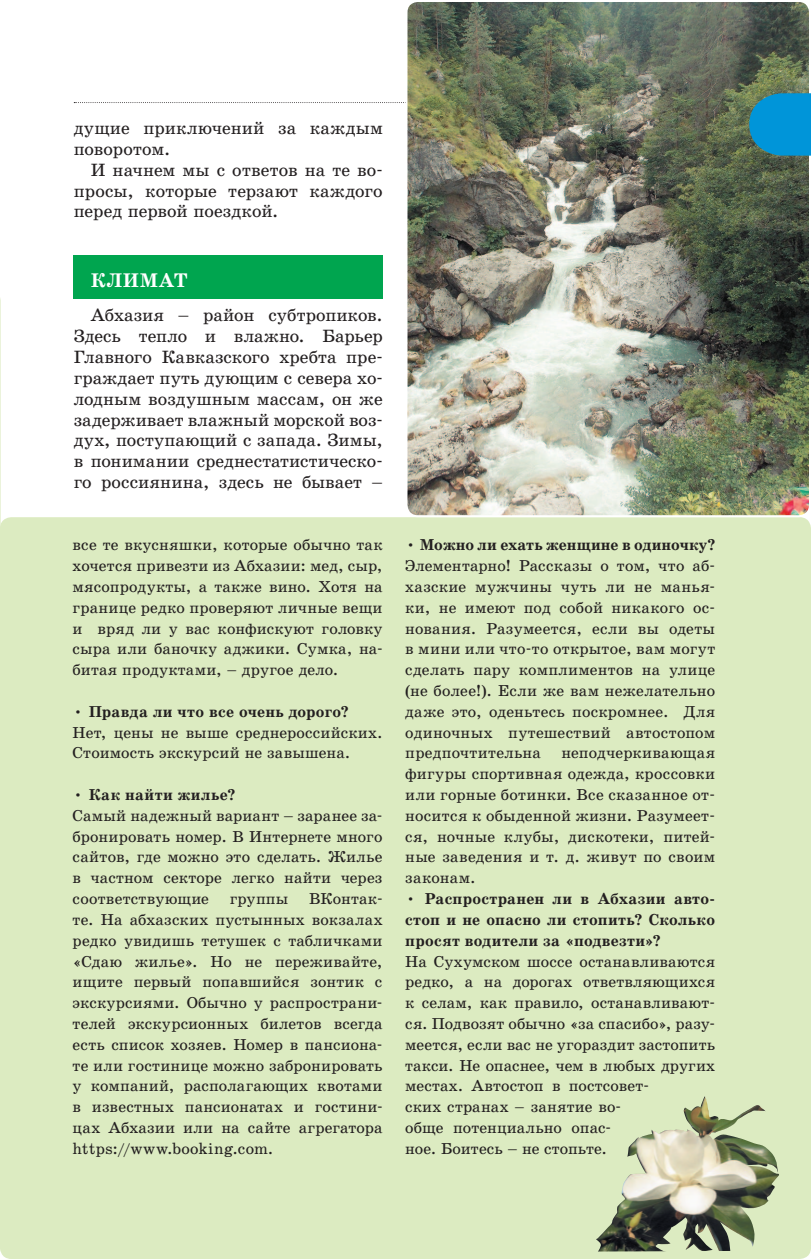
<style>
.page{position:relative;width:811px;height:1259px;background:#fff}
.page>*{position:absolute;margin:0;border:0;box-sizing:border-box;transform-origin:0 0}
.t1{font:700 20px "School";letter-spacing:.02em;color:#fff}
.t2{font:18px/20.8px "School";letter-spacing:.005em;color:#231f20;text-align:justify}
.t3{font:16px/20.8px "School";letter-spacing:.01em;color:#231f20;text-align:justify}
.t4{font:700 16px/20.8px "School";letter-spacing:.015em;color:#231f20;text-align:justify}
</style>
<div class="page">
<svg style="left:74px;top:102px;width:330px;height:1px"></svg>
<div style="left:0;top:517px;width:811px;height:742px;background:#dcebc1;border-radius:11px"></div>
<svg style="left:0;top:298px;width:1px;height:954px"></svg>
<div style="left:74px;top:255px;width:309px;height:44px;background:#00a54f"></div>
<img style="left:406px;top:1px;width:404px;height:515px;border-radius:11px">
<div style="left:405px;top:0;width:406px;height:517px;border:2px solid #fff;border-radius:11px"></div>
<img style="left:628px;top:1096px;width:151px;height:155px">
<svg style="left:749px;top:93px;width:62px;height:63px;background:#0c90c7"></svg>
<p class="t2" style="left:74px;top:118px;width:311px">дущие приключений за каждым поворотом.</p>
<p class="t2" style="left:74px;top:160px;width:310px;text-indent:17px">И начнем мы с ответов на те во&shy;просы, которые терзают каждого перед первой поездкой.</p>
<p class="t1" style="left:91px;top:269px;width:98px">КЛИМАТ</p>
<p class="t2" style="left:74px;top:306px;width:311px;text-indent:17px">Абхазия – район субтропиков.<br>Здесь тепло и влажно. Барьер Главного Кавказского хребта пре&shy;граждает путь дующим с севера хо&shy;лодным воздушным массам, он же задерживает влажный морской воз&shy;дух, поступающий с запада. Зимы, в понимании среднестатистическо&shy;го россиянина, здесь не бывает –</p>
<p class="t3" style="left:73px;top:535px;width:311px">все те вкусняшки, которые обычно так хочется привезти из Абхазии: мед, сыр, мясопродукты, а также вино. Хотя на границе редко проверяют личные вещи и вряд ли у вас конфискуют головку сыра или баночку аджики. Сумка, на&shy;битая продуктами, – другое дело.</p>
<p class="t4" style="left:73px;top:701px;width:278px">• Правда ли что все очень дорого?</p>
<p class="t3" style="left:73px;top:722px;width:311px">Нет, цены не выше среднероссийских.<br>Стоимость экскурсий не завышена.</p>
<p class="t4" style="left:73px;top:784px;width:164px">• Как найти жилье?</p>
<p class="t3" style="left:73px;top:805px;width:311px">Самый надежный вариант – заранее за&shy;бронировать номер. В Интернете много сайтов, где можно это сделать. Жилье в частном секторе легко найти через соответствующие</p>
<p class="t3" style="left:73px;top:889px;width:311px;text-indent:237px">ВКонтак&shy;те. На абхазских пустынных вокзалах редко увидишь тетушек с табличками «Сдаю жилье». Но не переживайте, ищите первый попавшийся зонтик с экскурсиями. Обычно у распространи&shy;телей экскурсионных билетов всегда есть список хозяев. Номер в пансиона&shy;те или гостинице можно забронировать у компаний, располагающих квотами в известных пансионатах и гостини&shy;цах Абхазии или на сайте агрегатора https://www.booking.com.</p>
<p class="t3" style="left:230px;top:889px;width:60px">группы</p>
<p class="t4" style="left:405px;top:535px;width:311px">• Можно ли ехать женщине в одиночку?</p>
<p class="t3" style="left:405px;top:556px;width:311px">Элементарно! Рассказы о том, что аб&shy;хазские мужчины чуть ли не манья&shy;ки, не имеют под собой никакого ос&shy;нования. Разумеется, если вы одеты в мини или что-то открытое, вам могут сделать пару комплиментов на улице (не более!). Если же вам нежелательно даже это, оденьтесь поскромнее. Для одиночных путешествий автостопом предпочтительна</p>
<p class="t3" style="left:405px;top:743px;width:311px;text-indent:156px">неподчеркивающая фигуры спортивная одежда, кроссовки или горные ботинки. Все сказанное от&shy;носится к обыденной жизни. Разумеет&shy;ся, ночные клубы, дискотеки, питей&shy;ные заведения и т. д. живут по своим законам.</p>
<p class="t4" style="left:405px;top:888px;width:311px">• Распространен ли в Абхазии авто&shy;стоп и не опасно ли стопить? Сколько просят водители за «подвезти»?</p>
<p class="t3" style="left:405px;top:951px;width:311px;text-align:left">На Сухумском шоссе останавливаются редко, а на дорогах ответвляющихся к селам, как правило, останавливают&shy;ся. Подвозят обычно «за спасибо», разу&shy;меется, если вас не угораздит застопить такси. Не опаснее, чем в любых других местах. Автостоп в постсовет-<br>ских странах – занятие во-<br>обще потенциально опас-<br>ное. Боитесь – не стопьте.</p>
</div>
